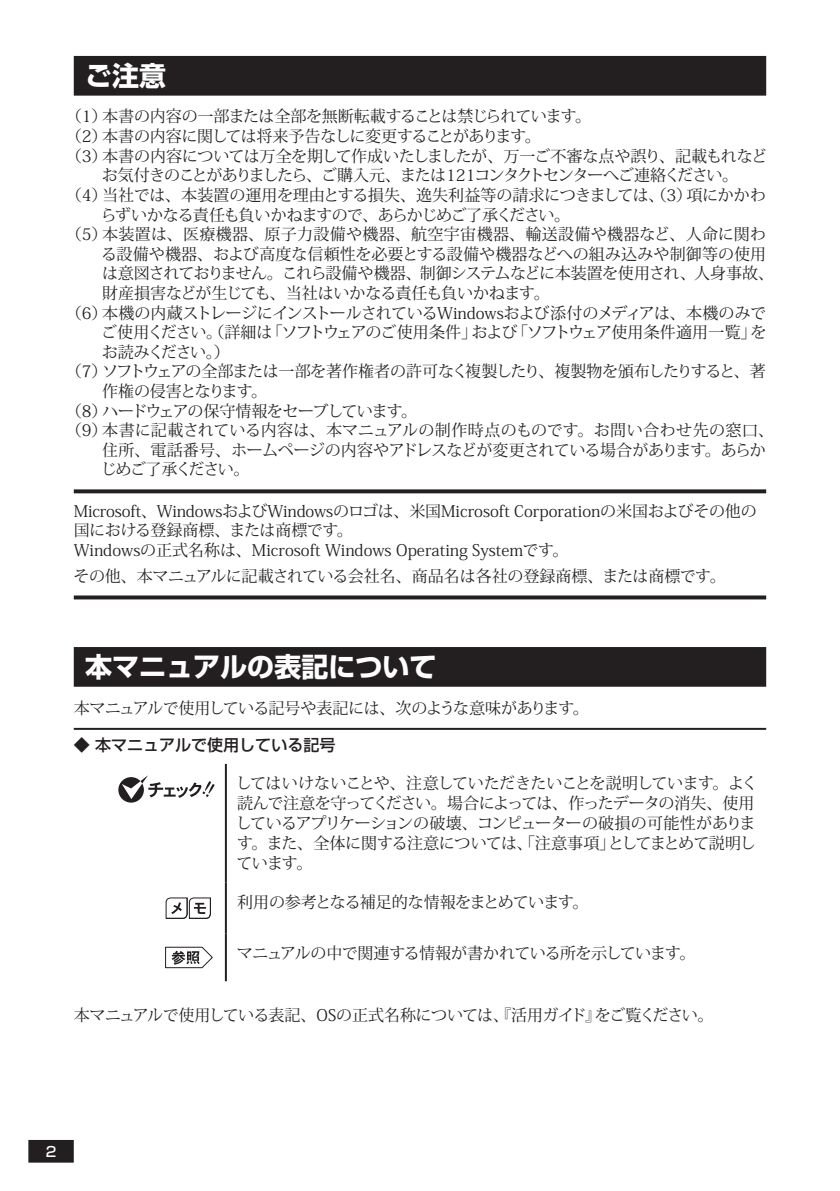
<style>
.page{position:relative;width:840px;height:1191px;background:#fff}
.page>*{position:absolute;margin:0;border:0;box-sizing:border-box;transform-origin:0 0}
.t1{font:700 27px "Shin Go Pro";color:#fff}
.t2{font:16px "Koz Min Pro";letter-spacing:-.02em;color:#231f20}
.t3{font:16px/20px "Koz Min Pro";letter-spacing:-.045em;color:#231f20}
.t4{font:16px "Koz Min Pro";letter-spacing:-.04em;color:#231f20}
.t5{font:16px/19.6px "Koz Min Pro";color:#231f20}
.t6{font:16px "Koz Min Pro";letter-spacing:.02em;color:#231f20}
.t7{font:16px "Koz Min Pro";letter-spacing:-.07em;color:#231f20}
.t8{font:16px "Koz Min Pro";letter-spacing:-.06em;color:#231f20}
.t9{font:16px "Koz Min Pro";letter-spacing:-.05em;color:#231f20}
.t10{font:16px "Koz Min Pro";letter-spacing:.01em;color:#231f20}
.t11{font:500 16px "Shin Go Pro";color:#231f20}
.t12{font:16px "Koz Min Pro";letter-spacing:-.085em;color:#231f20}
.t13{font:16px "Koz Min Pro";letter-spacing:-.08em;color:#231f20}
.t14{font:500 14px "Shin Go Pro";color:#fff}
</style>
<div class="page">
<div style="left:28px;top:1140px;width:46px;height:22px;background:#231f20"></div>
<div style="left:74px;top:56px;width:691px;height:40px;background:#231f20"></div>
<svg style="left:74px;top:489px;width:691px;height:4px;background:#373435"></svg>
<svg style="left:74px;top:595px;width:691px;height:4px;background:#3d3a3b"></svg>
<div style="left:74px;top:647px;width:691px;height:39px;background:#231f20"></div>
<hr style="left:74px;top:728px;width:691px;height:2px;background:#231f20">
<hr style="left:225px;top:764px;width:2px;height:118px;background:#231f20">
<hr style="left:225px;top:882px;width:2px;height:51px;background:#231f20">
<hr style="left:225px;top:933px;width:2px;height:48px;background:#231f20">
<svg style="left:118px;top:775px;width:96px;height:27px"></svg>
<svg style="left:165px;top:897px;width:46px;height:22px"></svg>
<svg style="left:165px;top:946px;width:48px;height:22px"></svg>
<h1 class="t1" style="left:85px;top:54px;width:82px">ご注意</h1>
<p class="t2" style="left:66px;top:105px;width:526px">（1）本書の内容の一部または全部を無断転載することは禁じられています。</p>
<p class="t4" style="left:66px;top:125px;width:476px">（2）本書の内容に関しては将来予告なしに変更することがあります。</p>
<p class="t2" style="left:66px;top:144px;width:702px">（3）本書の内容については万全を期して作成いたしましたが、万一ご不審な点や誤り、記載もれなど</p>
<p class="t7" style="left:102px;top:164px;width:637px">お気付きのことがありましたら、ご購入元、または121コンタクトセンターへご連絡ください。</p>
<p class="t2" style="left:66px;top:184px;width:701px">（4）当社では、本装置の運用を理由とする損失、逸失利益等の請求につきましては、（3）項にかかわ</p>
<p class="t8" style="left:101px;top:203px;width:470px">らずいかなる責任も負いかねますので、あらかじめご了承ください。</p>
<p class="t6" style="left:66px;top:223px;width:701px">（5）本装置は、医療機器、原子力設備や機器、航空宇宙機器、輸送設備や機器など、人命に関わ</p>
<p class="t10" style="left:101px;top:242px;width:666px">る設備や機器、および高度な信頼性を必要とする設備や機器などへの組み込みや制御等の使用</p>
<p class="t3" style="left:102px;top:263px;width:673px">は意図されておりません。これら設備や機器、制御システムなどに本装置を使用され、人身事故、</p>
<p class="t2" style="left:102px;top:282px;width:449px">財産損害などが生じても、当社はいかなる責任も負いかねます。</p>
<p class="t2" style="left:66px;top:301px;width:701px">（6）本機の内蔵ストレージにインストールされているWindowsおよび添付のメディアは、本機のみで</p>
<p class="t9" style="left:101px;top:321px;width:666px">ご使用ください。（詳細は「ソフトウェアのご使用条件」および「ソフトウェア使用条件適用一覧」を</p>
<p class="t13" style="left:102px;top:340px;width:130px">お読みください。）</p>
<p class="t2" style="left:66px;top:360px;width:701px">（7）ソフトウェアの全部または一部を著作権者の許可なく複製したり、複製物を頒布したりすると、著</p>
<p class="t7" style="left:102px;top:380px;width:166px">作権の侵害となります。</p>
<p class="t8" style="left:66px;top:399px;width:352px">（8）ハードウェアの保守情報をセーブしています。</p>
<p class="t6" style="left:66px;top:419px;width:709px">（9）本書に記載されている内容は、本マニュアルの制作時点のものです。お問い合わせ先の窓口、</p>
<p class="t2" style="left:102px;top:438px;width:665px">住所、電話番号、ホームページの内容やアドレスなどが変更されている場合があります。あらか</p>
<p class="t12" style="left:101px;top:458px;width:150px">じめご了承ください。</p>
<p class="t5" style="left:74px;top:500px;width:684px">Microsoft、WindowsおよびWindowsのロゴは、米国Microsoft Corporationの米国およびその他の国における登録商標、または商標です。<br>Windowsの正式名称は、Microsoft Windows Operating Systemです。</p>
<p class="t2" style="left:73px;top:564px;width:653px">その他、本マニュアルに記載されている会社名、商品名は各社の登録商標、または商標です。</p>
<h1 class="t1" style="left:85px;top:645px;width:352px">本マニュアルの表記について</h1>
<p class="t4" style="left:74px;top:696px;width:516px">本マニュアルで使用している記号や表記には、次のような意味があります。</p>
<p class="t11" style="left:74px;top:731px;width:263px">◆ 本マニュアルで使用している記号</p>
<p class="t3" style="left:236px;top:773px;width:523px">してはいけないことや、注意していただきたいことを説明しています。よく読んで注意を守ってください。場合によっては、作ったデータの消失、使用しているアプリケーションの破壊、コンピューターの破損の可能性があります。また、全体に関する注意については、「注意事項」としてまとめて説明しています。</p>
<p class="t4" style="left:237px;top:891px;width:353px">利用の参考となる補足的な情報をまとめています。</p>
<p class="t4" style="left:237px;top:942px;width:460px">マニュアルの中で関連する情報が書かれている所を示しています。</p>
<p class="t4" style="left:74px;top:1003px;width:641px">本マニュアルで使用している表記、OSの正式名称については、『活用ガイド』をご覧ください。</p>
<p class="t14" style="left:46px;top:1140px;width:12px">2</p>
</div>
